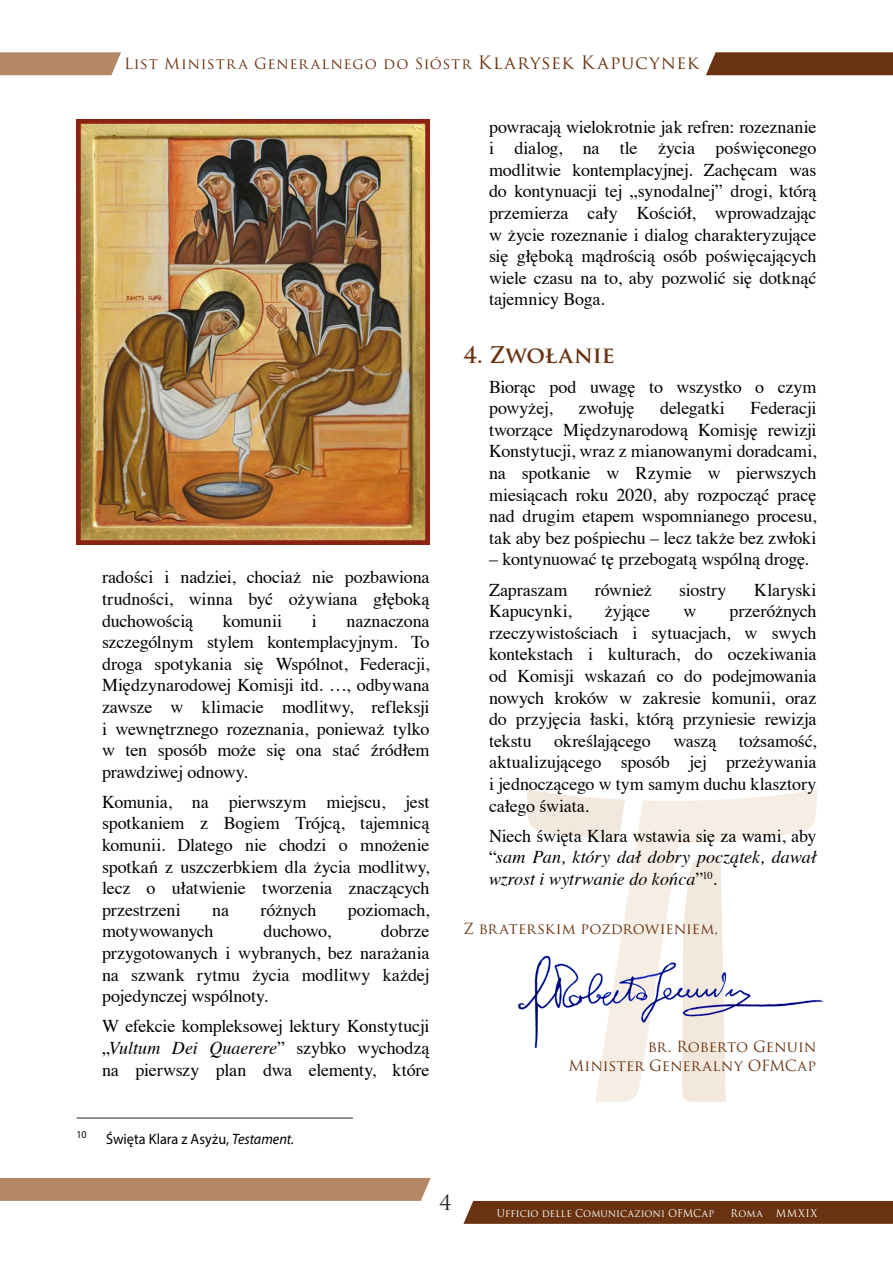
<style>
.page{position:relative;width:893px;height:1263px;background:#fff}
.page>*{position:absolute;margin:0;border:0;box-sizing:border-box;transform-origin:0 0}
.Razdel{font:700 22.5px "Trajan Pro";color:#693311}
.t1{font:21px "Trajan Pro";color:#231f20}
.tekst{font:18px/21.6px "Times";letter-spacing:-.01em;color:#000;text-align:justify}
.tekst-2{font:italic 18px/21.6px "Times";letter-spacing:.005em;color:#000;text-align:justify}
.tekst-3{font:18px "Times";letter-spacing:.015em;color:#000}
.t2{font:15px "Trajan Pro";letter-spacing:.045em;color:#693311}
.snoska{font:15px "Myriad Pro";letter-spacing:.005em;color:#000;scale:.95 1}
.t3{font:15px "Trajan Pro";color:#693311}
.t4{font:15px "Trajan Pro";letter-spacing:.02em;color:#693311}
.t5{font:15px "Trajan Pro";letter-spacing:-.005em;color:#693311}
.t6{font:10.5px "Trajan Pro";letter-spacing:.005em;color:#fff;scale:.95 1}
.t7{font:10.5px "Trajan Pro";letter-spacing:.05em;color:#fff;scale:.95 1}
.snoska-2{font:10.5px "Myriad Pro";color:#000;scale:.95 1}
.s1{font-size:18px}
.s2{font-style:italic}
.s3{font-style:normal}
</style>
<div class="page">
<div style="left:0;top:1178px;width:431px;height:23px;background:#b48867"></div>
<div style="left:463px;top:1201px;width:430px;height:23px;background:#693311"></div>
<svg style="left:0;top:52px;width:121px;height:23px;background:#b78e6e"></svg>
<svg style="left:706px;top:52px;width:187px;height:23px;background:#6e3a1a"></svg>
<img style="left:527px;top:790px;width:289px;height:311px">
<hr style="left:77px;top:1118px;width:276px;height:1px;background:#231f20">
<img style="left:77px;top:119px;width:352px;height:426px">
<img style="left:517px;top:948px;width:306px;height:106px">
<p class="t2" style="left:124px;top:54px;width:576px">List Ministra Generalnego do Sióstr <span class="s1">Klarysek Kapucynek</span></p>
<p class="tekst" style="left:102px;top:565px;width:329px">radości i nadziei, chociaż nie pozbawiona trudności, winna być ożywiana głęboką duchowością</p>
<p class="tekst" style="left:223px;top:608px;width:61px">komunii</p>
<p class="tekst" style="left:312px;top:608px;width:7px">i</p>
<p class="tekst" style="left:102px;top:608px;width:329px;text-indent:245px">naznaczona szczególnym stylem kontemplacyjnym. To droga spotykania się Wspólnot, Federacji, Międzynarodowej Komisji itd. …, odbywana zawsze w klimacie modlitwy, refleksji i wewnętrznego rozeznania, ponieważ tylko w ten sposób może się ona stać źródłem prawdziwej odnowy.</p>
<p class="tekst" style="left:102px;top:789px;width:329px">Komunia, na pierwszym miejscu, jest spotkaniem z Bogiem Trójcą, tajemnicą komunii. Dlatego nie chodzi o mnożenie spotkań z uszczerbkiem dla życia modlitwy, lecz o ułatwienie tworzenia znaczących przestrzeni</p>
<p class="tekst" style="left:212px;top:897px;width:18px">na</p>
<p class="tekst" style="left:260px;top:897px;width:57px">różnych</p>
<p class="tekst" style="left:348px;top:897px;width:83px">poziomach,</p>
<p class="tekst" style="left:102px;top:919px;width:113px">motywowanych</p>
<p class="tekst" style="left:264px;top:919px;width:69px">duchowo,</p>
<p class="tekst" style="left:102px;top:919px;width:329px;text-indent:279px">dobrze przygotowanych i wybranych, bez narażania na szwank rytmu życia modlitwy każdej pojedynczej wspólnoty.</p>
<p class="tekst" style="left:102px;top:1014px;width:329px">W efekcie kompleksowej lektury Konstytucji „<span class="s2">Vultum Dei Quaerere</span>” szybko wychodzą na pierwszy plan dwa elementy, które</p>
<p class="tekst" style="left:489px;top:114px;width:329px">powracają wielokrotnie jak refren: rozeznanie i dialog, na tle życia poświęconego modlitwie kontemplacyjnej. Zachęcam was do kontynuacji tej „synodalnej” drogi, którą przemierza cały Kościół, wprowadzając w życie rozeznanie i dialog charakteryzujące się głęboką mądrością osób poświęcających wiele czasu na to, aby pozwolić się dotknąć tajemnicy Boga.</p>
<p class="Razdel" style="left:463px;top:340px;width:153px">4. Zwołanie</p>
<p class="tekst" style="left:489px;top:374px;width:329px">Biorąc pod uwagę to wszystko o czym powyżej,</p>
<p class="tekst" style="left:578px;top:396px;width:58px">zwołuję</p>
<p class="tekst" style="left:660px;top:396px;width:66px">delegatki</p>
<p class="tekst" style="left:489px;top:396px;width:329px;text-indent:262px">Federacji tworzące Międzynarodową Komisję rewizji Konstytucji, wraz z mianowanymi doradcami, na spotkanie w Rzymie w pierwszych miesiącach roku 2020, aby rozpocząć pracę nad drugim etapem wspomnianego procesu, tak aby bez pośpiechu – lecz także bez zwłoki</p>
<p class="tekst" style="left:489px;top:547px;width:321px">– kontynuować tę przebogatą wspólną drogę.</p>
<p class="tekst" style="left:489px;top:577px;width:80px">Zapraszam</p>
<p class="tekst" style="left:595px;top:577px;width:58px">również</p>
<p class="tekst" style="left:679px;top:577px;width:49px">siostry</p>
<p class="tekst-3" style="left:754px;top:573px;width:64px">Klaryski</p>
<p class="tekst" style="left:489px;top:599px;width:84px">Kapucynki,</p>
<p class="tekst" style="left:605px;top:599px;width:47px">żyjące</p>
<p class="tekst" style="left:683px;top:599px;width:14px">w</p>
<p class="tekst" style="left:489px;top:599px;width:329px;text-indent:241px">przeróżnych rzeczywistościach i sytuacjach, w swych kontekstach i kulturach, do oczekiwania od Komisji wskazań co do podejmowania nowych kroków w zakresie komunii, oraz do przyjęcia łaski, którą przyniesie rewizja tekstu określającego waszą tożsamość, aktualizującego sposób jej przeżywania i jednoczącego w tym samym duchu klasztory całego świata.</p>
<p class="tekst-2" style="left:489px;top:824px;width:329px"><span class="s3">Niech święta Klara wstawia się za wami, aby “</span>sam Pan, który dał dobry początek, dawał wzrost i wytrwanie do końca<span class="s3">”</span><sup>10</sup><span class="s3">.</span></p>
<p class="t3" style="left:463px;top:919px;width:256px">Z braterskim pozdrowieniem,</p>
<p class="t5" style="left:648px;top:1036px;width:170px">br. Roberto Genuin</p>
<p class="t4" style="left:568px;top:1056px;width:250px">Minister Generalny OFMCap</p>
<p class="snoska-2" style="left:77px;top:1128px;width:12px">10</p>
<p class="snoska" style="left:106px;top:1129px;width:199px">Święta Klara z Asyżu, <span class="s2">Testament.</span></p>
<p class="t1" style="left:439px;top:1189px;width:13px">4</p>
<p class="t6" style="left:497px;top:1206px;width:231px">Ufficio delle Comunicazioni OFMCap</p>
<p class="t7" style="left:731px;top:1206px;width:93px">Roma MMXIX</p>
</div>
